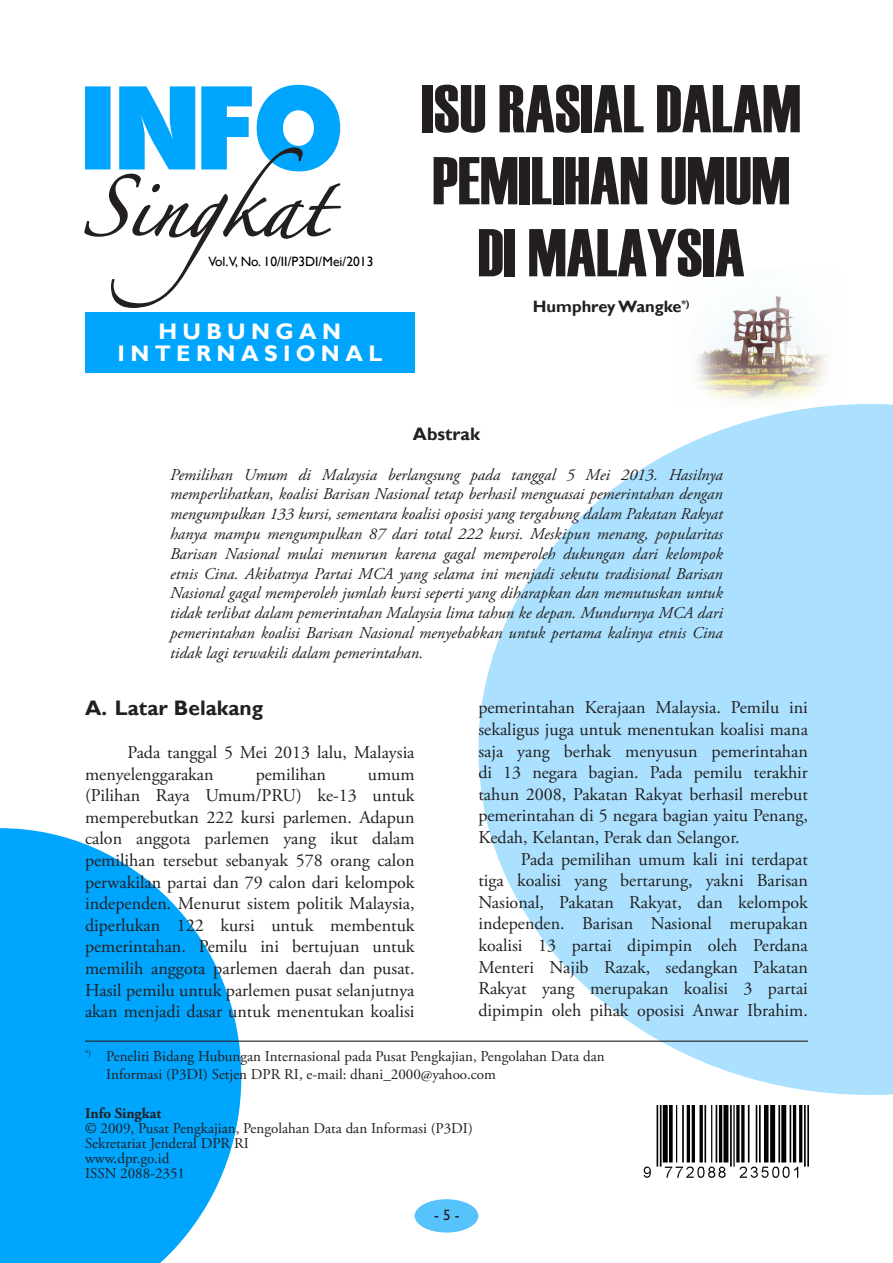
<style>
.page{position:relative;width:893px;height:1263px;background:#fff}
.page>*{position:absolute;margin:0;border:0;box-sizing:border-box;transform-origin:0 0}
.Judul_Utama{font:67.5px/72px "Haettenschweiler";color:#231f20;text-align:center}
.Nama_Bidang{font:700 22.5px/22.5px "Gill Sans";letter-spacing:.24em;color:#fff;text-align:center}
.Sub_Judul_Naskah{font:700 21px "Gill Sans";color:#231f20}
.Naskah{font:18px/21.6px "Adobe Garamond Pro";color:#231f20;text-align:justify}
.Judul_Abstract{font:700 18px "Gill Sans";color:#231f20}
.Abstract{font:italic 16.5px/19.8px "Adobe Garamond Pro";color:#231f20;text-align:justify}
.Nama_Penulis{font:700 16.5px "Gill Sans";color:#231f20}
.Catatan_Kaki{font:15px/18px "Adobe Garamond Pro";color:#231f20}
.Catatan_Kaki-2{font:700 15px "Adobe Garamond Pro";color:#231f20}
.t1{font:15px "Gill Sans";color:#231f20}
.Volume{font:13.5px "Gill Sans";color:#000}
</style>
<div class="page">
<div style="left:415px;top:1199px;width:63px;height:33px;background:#57c3fd;border-radius:50%"></div>
<img style="left:696px;top:296px;width:131px;height:105px">
<svg style="left:478px;top:404px;width:415px;height:691px;fill:#abe1fe"></svg>
<svg style="left:0;top:828px;width:241px;height:435px;fill:#00a5fd"></svg>
<div style="left:85px;top:312px;width:330px;height:61px;background:#00a5fd"></div>
<img style="left:643px;top:1105px;width:166px;height:73px">
<hr style="left:85px;top:1040px;width:723px;height:2px;background:#231f20">
<svg style="left:84px;top:85px;width:257px;height:223px"></svg>
<p class="Volume" style="left:208px;top:254px;width:167px">Vol.V, No. 10/II/P3DI/Mei/2013</p>
<p class="Nama_Bidang" style="left:117px;top:321px;width:266px">HUBUNGAN<br>INTERNASIONAL</p>
<p class="Judul_Utama" style="left:422px;top:73px;width:381px">ISU RASIAL DALAM<br>PEMILIHAN UMUM<br>DI MALAYSIA</p>
<p class="Nama_Penulis" style="left:533px;top:297px;width:158px">Humphrey Wangke<sup>*)</sup></p>
<p class="Judul_Abstract" style="left:413px;top:423px;width:69px">Abstrak</p>
<p class="Abstract" style="left:170px;top:465px;width:554px">Pemilihan Umum di Malaysia berlangsung pada tanggal 5 Mei 2013. Hasilnya memperlihatkan, koalisi Barisan Nasional tetap berhasil menguasai pemerintahan dengan mengumpulkan 133 kursi, sementara koalisi oposisi yang tergabung dalam Pakatan Rakyat hanya mampu mengumpulkan 87 dari total 222 kursi. Meskipun menang, popularitas Barisan Nasional mulai menurun karena gagal memperoleh dukungan dari kelompok etnis Cina. Akibatnya Partai MCA yang selama ini menjadi sekutu tradisional Barisan Nasional gagal memperoleh jumlah kursi seperti yang diharapkan dan memutuskan untuk tidak terlibat dalam pemerintahan Malaysia lima tahun ke depan. Mundurnya MCA dari pemerintahan koalisi Barisan Nasional menyebabkan untuk pertama kalinya etnis Cina tidak lagi terwakili dalam pemerintahan.</p>
<p class="Sub_Judul_Naskah" style="left:85px;top:695px;width:180px">A. Latar Belakang</p>
<p class="Naskah" style="left:85px;top:742px;width:331px;text-indent:43px">Pada tanggal 5 Mei 2013 lalu, Malaysia menyelenggarakan</p>
<p class="Naskah" style="left:478px;top:697px;width:331px">pemerintahan Kerajaan Malaysia. Pemilu ini sekaligus juga untuk menentukan koalisi mana saja yang berhak menyusun pemerintahan di 13 negara bagian. Pada pemilu terakhir tahun 2008, Pakatan Rakyat berhasil merebut pemerintahan di 5 negara bagian yaitu Penang, Kedah, Kelantan, Perak dan Selangor.</p>
<p class="Naskah" style="left:478px;top:849px;width:331px;text-indent:43px">Pada pemilihan umum kali ini terdapat tiga koalisi yang bertarung, yakni Barisan Nasional, Pakatan Rakyat, dan kelompok independen. Barisan Nasional merupakan koalisi 13 partai dipimpin oleh Perdana Menteri Najib Razak, sedangkan Pakatan Rakyat yang merupakan koalisi 3 partai dipimpin oleh pihak oposisi Anwar Ibrahim.</p>
<p class="Catatan_Kaki" style="left:106px;top:1048px;width:500px;text-indent:-21px"><sup>*)</sup> Peneliti Bidang Hubungan Internasional pada Pusat Pengkajian, Pengolahan Data dan<br>Informasi (P3DI) Setjen DPR RI, e-mail: dhani_2000@yahoo.com</p>
<p class="Naskah" style="left:256px;top:764px;width:72px">pemilihan</p>
<p class="Naskah" style="left:85px;top:764px;width:331px;text-indent:283px">umum (Pilihan Raya Umum/PRU) ke-13 untuk memperebutkan 222 kursi parlemen. Adapun calon anggota parlemen yang ikut dalam pemilihan tersebut sebanyak 578 orang calon perwakilan partai dan 79 calon dari kelompok independen. Menurut sistem politik Malaysia, diperlukan 122 kursi untuk membentuk pemerintahan. Pemilu ini bertujuan untuk memilih anggota parlemen daerah dan pusat.<br>Hasil pemilu untuk parlemen pusat selanjutnya akan menjadi dasar untuk menentukan koalisi</p>
<p class="Catatan_Kaki-2" style="left:85px;top:1104px;width:78px">Info Singkat</p>
<p class="Catatan_Kaki" style="left:85px;top:1120px;width:389px">© 2009, Pusat Pengkajian, Pengolahan Data dan Informasi (P3DI)</p>
<p class="Catatan_Kaki" style="left:85px;top:1135px;width:165px">Sekretariat Jenderal DPR RI</p>
<p class="Catatan_Kaki" style="left:85px;top:1150px;width:86px">www.dpr.go.id</p>
<p class="Catatan_Kaki" style="left:85px;top:1165px;width:102px">ISSN 2088-2351</p>
<p class="t1" style="left:434px;top:1206px;width:27px">- 5 -</p>
</div>
